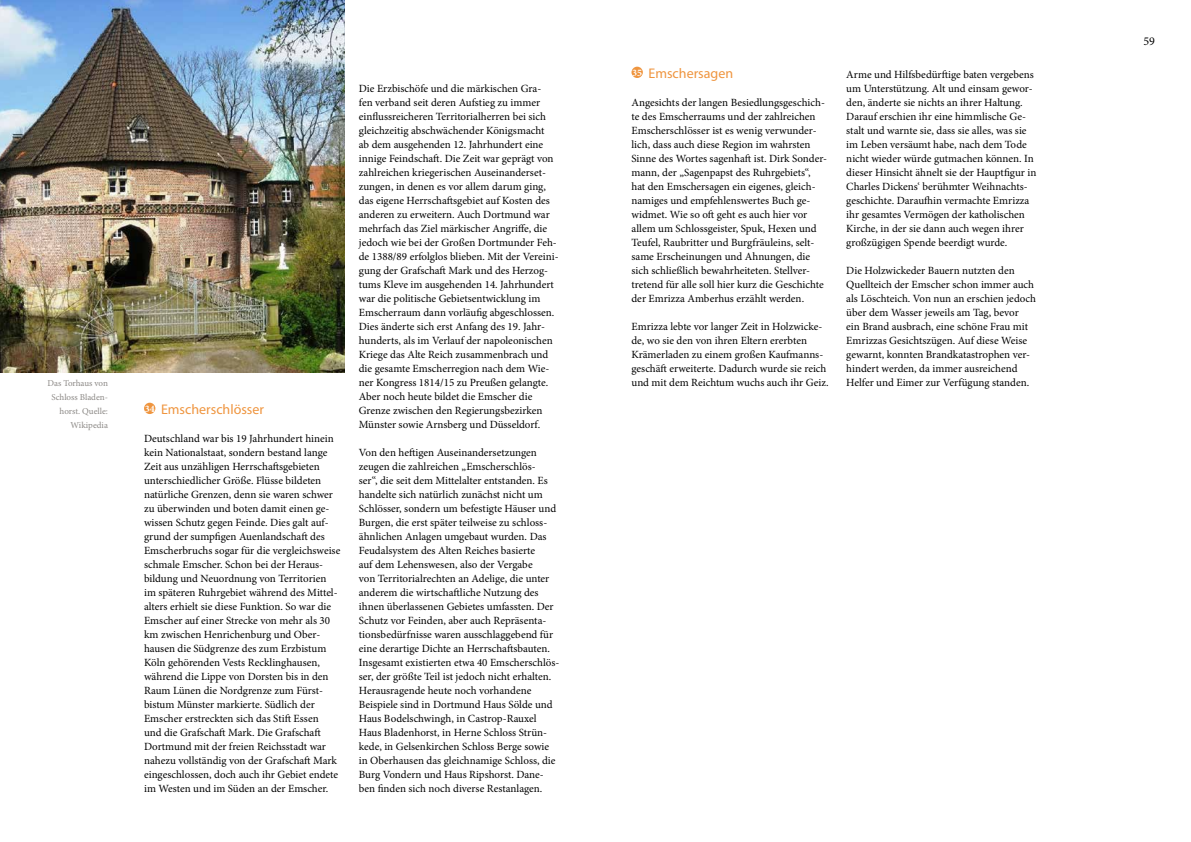
<style>
.page{position:relative;width:1191px;height:842px;background:#fff}
.page>*{position:absolute;margin:0;border:0;box-sizing:border-box;transform-origin:0 0}
.t1{font:14px "Myriad Pro";color:#ef953f}
.t2{font:12px "Minion Pro";color:#000}
.t3{font:11px/14px "Minion Pro";color:#000}
.t4{font:700 10px "Minion Pro";color:#fff}
.t5{font:9px/14px "Minion Pro";color:#8c8986;text-align:right}
</style>
<div class="page">
<img style="left:0;top:0;width:345px;height:372px">
<div style="left:144px;top:403px;width:11px;height:11px;background:#ef953f;border-radius:50%"></div>
<div style="left:631px;top:67px;width:12px;height:11px;background:#ef953f;border-radius:50%"></div>
<p class="t5" style="left:47px;top:376px;width:62px">Das Torhaus von<br>Schloss Bladen&shy;horst. Quelle:<br>Wikipedia</p>
<p class="t1" style="left:161px;top:401px;width:104px">Emscherschlösser</p>
<p class="t3" style="left:144px;top:432px;width:198px">Deutschland war bis 19 Jahrhundert hinein kein Nationalstaat, sondern bestand lange Zeit aus unzähligen Herrschaftsgebieten unterschiedlicher Größe. Flüsse bildeten natürliche Grenzen, denn sie waren schwer zu überwinden und boten damit einen ge&shy;wissen Schutz gegen Feinde. Dies galt auf&shy;grund der sumpfigen Auenlandschaft des Emscherbruchs sogar für die vergleichsweise schmale Emscher. Schon bei der Heraus&shy;bildung und Neuordnung von Territorien im späteren Ruhrgebiet während des Mittel&shy;alters erhielt sie diese Funktion. So war die Emscher auf einer Strecke von mehr als 30 km zwischen Henrichenburg und Ober&shy;hausen die Südgrenze des zum Erzbistum Köln gehörenden Vests Recklinghausen, während die Lippe von Dorsten bis in den Raum Lünen die Nordgrenze zum Fürst&shy;bistum Münster markierte. Südlich der Emscher erstreckten sich das Stift Essen<br>und die Grafschaft Mark. Die Grafschaft Dortmund mit der freien Reichsstadt war nahezu vollständig von der Grafschaft Mark eingeschlossen, doch auch ihr Gebiet endete im Westen und im Süden an der Emscher.</p>
<p class="t4" style="left:145px;top:402px;width:11px">34</p>
<p class="t3" style="left:359px;top:82px;width:201px">Die Erzbischöfe und die märkischen Gra-<br>fen verband seit deren Aufstieg zu immer einflussreicheren Territorialherren bei sich gleichzeitig abschwächender Königsmacht<br>ab dem ausgehenden 12. Jahrhundert eine innige Feindschaft. Die Zeit war geprägt von zahlreichen kriegerischen Auseinanderset&shy;zungen, in denen es vor allem darum ging, das eigene Herrschaftsgebiet auf Kosten des anderen zu erweitern. Auch Dortmund war mehrfach das Ziel märkischer Angriffe, die jedoch wie bei der Großen Dortmunder Feh&shy;de 1388/89 erfolglos blieben. Mit der Vereini&shy;gung der Grafschaft Mark und des Herzog&shy;tums Kleve im ausgehenden 14. Jahrhundert war die politische Gebietsentwicklung im Emscherraum dann vorläufig abgeschlossen.<br>Dies änderte sich erst Anfang des 19. Jahr&shy;hunderts, als im Verlauf der napoleonischen Kriege das Alte Reich zusammenbrach und die gesamte Emscherregion nach dem Wie&shy;ner Kongress 1814/15 zu Preußen gelangte.<br>Aber noch heute bildet die Emscher die Grenze zwischen den Regierungsbezirken Münster sowie Arnsberg und Düsseldorf.</p>
<p class="t3" style="left:359px;top:446px;width:202px">Von den heftigen Auseinandersetzungen zeugen die zahlreichen „Emscherschlös-<br>ser“, die seit dem Mittelalter entstanden. Es handelte sich natürlich zunächst nicht um Schlösser, sondern um befestigte Häuser und Burgen, die erst später teilweise zu schloss&shy;ähnlichen Anlagen umgebaut wurden. Das Feudalsystem des Alten Reiches basierte<br>auf dem Lehenswesen, also der Vergabe<br>von Territorialrechten an Adelige, die unter anderem die wirtschaftliche Nutzung des ihnen überlassenen Gebietes umfassten. Der Schutz vor Feinden, aber auch Repräsenta&shy;tionsbedürfnisse waren ausschlaggebend für eine derartige Dichte an Herrschaftsbauten.<br>Insgesamt existierten etwa 40 Emscherschlös&shy;ser, der größte Teil ist jedoch nicht erhalten.<br>Herausragende heute noch vorhandene Beispiele sind in Dortmund Haus Sölde und Haus Bodelschwingh, in Castrop-Rauxel Haus Bladenhorst, in Herne Schloss Strün&shy;kede, in Gelsenkirchen Schloss Berge sowie in Oberhausen das gleichnamige Schloss, die Burg Vondern und Haus Ripshorst. Dane&shy;ben finden sich noch diverse Restanlagen.</p>
<p class="t1" style="left:648px;top:65px;width:86px">Emschersagen</p>
<p class="t3" style="left:631px;top:96px;width:197px">Angesichts der langen Besiedlungsgeschich&shy;te des Emscherraums und der zahlreichen Emscherschlösser ist es wenig verwunder&shy;lich, dass auch diese Region im wahrsten Sinne des Wortes sagenhaft ist. Dirk Sonder&shy;mann, der „Sagenpapst des Ruhrgebiets“, hat den Emschersagen ein eigenes, gleich&shy;namiges und empfehlenswertes Buch ge&shy;widmet. Wie so oft geht es auch hier vor allem um Schlossgeister, Spuk, Hexen und Teufel, Raubritter und Burgfräuleins, selt&shy;same Erscheinungen und Ahnungen, die sich schließlich bewahrheiteten. Stellver&shy;tretend für alle soll hier kurz die Geschichte der Emrizza Amberhus erzählt werden.</p>
<p class="t3" style="left:631px;top:320px;width:198px">Emrizza lebte vor langer Zeit in Holzwicke&shy;de, wo sie den von ihren Eltern ererbten Krämerladen zu einem großen Kaufmanns&shy;geschäft erweiterte. Dadurch wurde sie reich und mit dem Reichtum wuchs auch ihr Geiz.</p>
<p class="t4" style="left:632px;top:66px;width:11px">35</p>
<p class="t3" style="left:846px;top:68px;width:192px">Arme und Hilfsbedürftige baten vergebens um Unterstützung. Alt und einsam gewor&shy;den, änderte sie nichts an ihrer Haltung.<br>Darauf erschien ihr eine himmlische Ge&shy;stalt und warnte sie, dass sie alles, was sie im Leben versäumt habe, nach dem Tode nicht wieder würde gutmachen können. In dieser Hinsicht ähnelt sie der Hauptfigur in Charles Dickens‘ berühmter Weihnachts&shy;geschichte. Daraufhin vermachte Emrizza ihr gesamtes Vermögen der katholischen Kirche, in der sie dann auch wegen ihrer großzügigen Spende beerdigt wurde.</p>
<p class="t3" style="left:846px;top:264px;width:191px">Die Holzwickeder Bauern nutzten den Quellteich der Emscher schon immer auch als Löschteich. Von nun an erschien jedoch über dem Wasser jeweils am Tag, bevor<br>ein Brand ausbrach, eine schöne Frau mit Emrizzas Gesichtszügen. Auf diese Weise gewarnt, konnten Brandkatastrophen ver&shy;hindert werden, da immer ausreichend Helfer und Eimer zur Verfügung standen.</p>
<p class="t2" style="left:1143px;top:33px;width:13px">59</p>
</div>
